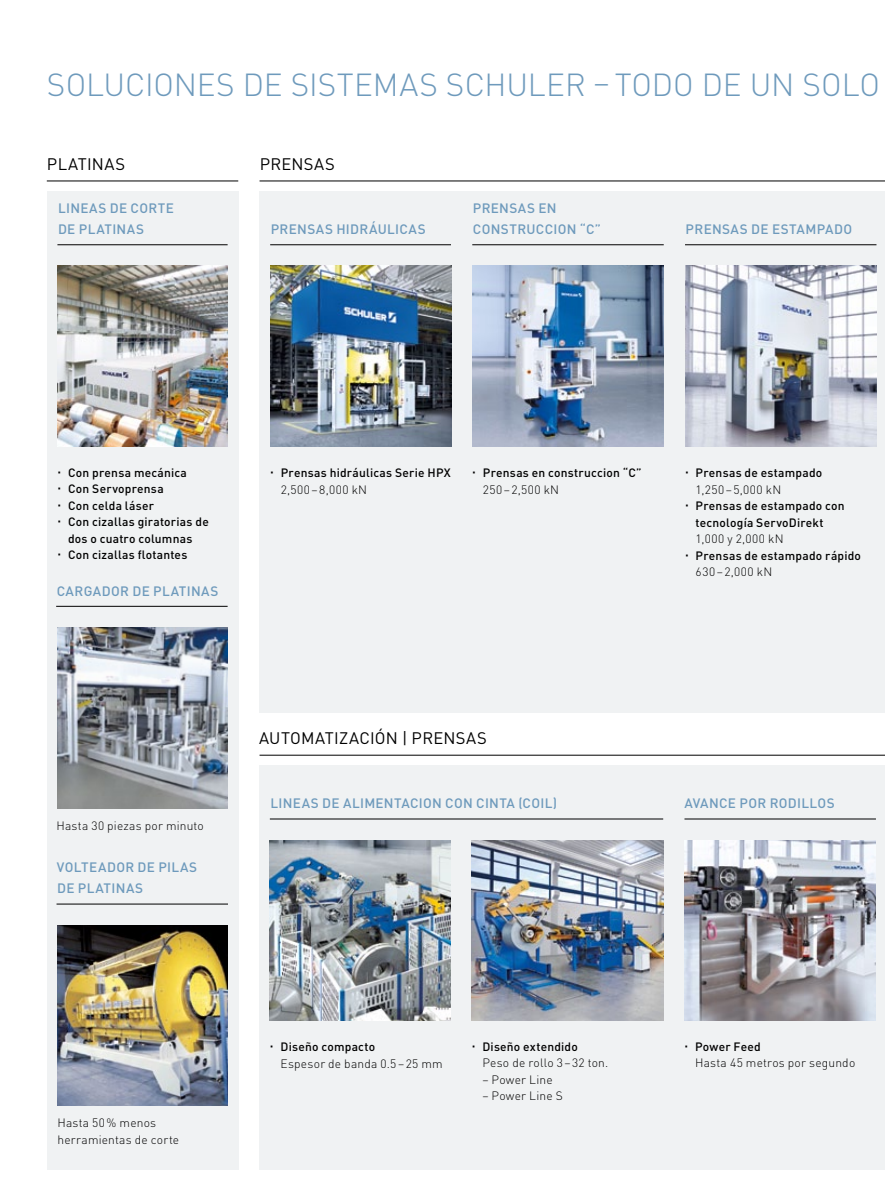
<style>
.page{position:relative;width:885px;height:1191px;background:#fff}
.page>*{position:absolute;margin:0;border:0;box-sizing:border-box;transform-origin:0 0}
.t1{font:300 31.5px "DIN Pro";color:#6e9abc}
.t2{font:16.5px "DIN Pro";letter-spacing:.02em;color:#000}
.t3{font:500 13.5px/21.3px "DIN Pro";letter-spacing:.02em;color:#6e9abc}
.t4{font:500 12px/16.5px "DIN Pro";letter-spacing:.02em;color:#000}
.t5{font:300 12px/16.5px "DIN Pro";letter-spacing:.02em;color:#000}
</style>
<div class="page">
<div style="left:259px;top:191px;width:625px;height:521px;background:#f0f2f3"></div>
<div style="left:47px;top:191px;width:191px;height:978px;background:#f0f2f3"></div>
<img style="left:57px;top:266px;width:170px;height:180px">
<img style="left:57px;top:627px;width:170px;height:181px">
<img style="left:57px;top:925px;width:170px;height:181px">
<div style="left:259px;top:765px;width:625px;height:404px;background:#f0f2f3"></div>
<img style="left:270px;top:266px;width:181px;height:180px">
<img style="left:472px;top:266px;width:191px;height:180px">
<img style="left:685px;top:266px;width:191px;height:180px">
<img style="left:684px;top:840px;width:191px;height:180px">
<img style="left:269px;top:840px;width:181px;height:180px">
<img style="left:471px;top:840px;width:192px;height:180px">
<hr style="left:47px;top:181px;width:191px;height:1px;background:#000">
<hr style="left:57px;top:244px;width:170px;height:1px;background:#000">
<hr style="left:56px;top:903px;width:172px;height:1px;background:#000">
<hr style="left:259px;top:181px;width:625px;height:1px;background:#000">
<hr style="left:270px;top:244px;width:181px;height:1px;background:#000">
<hr style="left:685px;top:244px;width:191px;height:1px;background:#000">
<hr style="left:270px;top:818px;width:393px;height:1px;background:#000">
<hr style="left:472px;top:244px;width:191px;height:1px;background:#000">
<hr style="left:684px;top:818px;width:191px;height:1px;background:#000">
<hr style="left:259px;top:755px;width:625px;height:1px;background:#000">
<hr style="left:56px;top:606px;width:171px;height:1px;background:#000">
<h1 class="t1" style="left:47px;top:60px;width:39px">Soluciones</h1>
<h1 class="t1" style="left:243px;top:60px;width:638px">de SISTEMAS SCHULER – TODO DE UN SOLO</h1>
<h2 class="t2" style="left:47px;top:151px;width:80px">PLATINAS</h2>
<p class="t3" style="left:58px;top:196px;width:117px">LINEAS DE CORTE<br>DE PLATINAS</p>
<h2 class="t2" style="left:260px;top:151px;width:43px">PRENSAS</h2>
<p class="t3" style="left:473px;top:196px;width:130px">PRENSAS EN<br>CONSTRUCCION “C”</p>
<p class="t3" style="left:271px;top:217px;width:19px">Prensas</p>
<p class="t3" style="left:336px;top:217px;width:9px">hidr</p>
<p class="t3" style="left:369px;top:217px;width:27px">áulicas</p>
<p class="t3" style="left:685px;top:217px;width:19px">Prensas</p>
<p class="t3" style="left:751px;top:217px;width:30px">de esta</p>
<p class="t3" style="left:805px;top:217px;width:21px">mpado</p>
<p class="t4" style="left:68px;top:463px;width:142px">Con prensa mecánica<br>Con Servoprensa<br>Con celda láser<br>Con cizallas giratorias de dos o cuatro columnas<br>Con cizallas flotantes</p>
<p class="t3" style="left:57px;top:578px;width:46px">Car gador</p>
<p class="t3" style="left:132px;top:578px;width:30px">de platinas</p>
<p class="t4" style="left:281px;top:463px;width:171px">Prensas hidráulicas Serie HPX</p>
<p class="t5" style="left:281px;top:480px;width:88px">2,500–8,000 kN</p>
<p class="t4" style="left:483px;top:463px;width:160px">Prensas en construccion “C”</p>
<p class="t5" style="left:483px;top:480px;width:78px">250–2,500 kN</p>
<p class="t4" style="left:695px;top:463px;width:128px">Prensas de estampado</p>
<p class="t5" style="left:695px;top:480px;width:87px">1,250–5,000 kN</p>
<p class="t4" style="left:695px;top:496px;width:150px">Prensas de estampado con tecnología ServoDirekt</p>
<p class="t5" style="left:695px;top:529px;width:89px">1,000 y 2,000 kN</p>
<p class="t4" style="left:695px;top:545px;width:167px">Prensas de estampado rápido</p>
<p class="t5" style="left:695px;top:562px;width:78px">630–2,000 kN</p>
<p class="t5" style="left:56px;top:816px;width:149px">Hasta 30 piezas por minuto</p>
<p class="t3" style="left:57px;top:855px;width:18px">Volteador</p>
<p class="t3" style="left:137px;top:855px;width:30px">de pilas</p>
<p class="t3" style="left:57px;top:876px;width:30px">de platinas</p>
<h2 class="t2" style="left:259px;top:725px;width:196px">AUTOMATIZACIÓN | PRENSAS</h2>
<p class="t3" style="left:270px;top:791px;width:288px">LINEAS DE ALIM ENTACION CON CINTA (COIL)</p>
<p class="t3" style="left:684px;top:791px;width:18px">Avance</p>
<p class="t3" style="left:739px;top:791px;width:10px">por</p>
<p class="t3" style="left:769px;top:791px;width:9px">rodillos</p>
<p class="t5" style="left:57px;top:1113px;width:123px">Hasta 50% menos herramientas de corte</p>
<p class="t4" style="left:280px;top:1037px;width:96px">Diseño compacto</p>
<p class="t5" style="left:280px;top:1054px;width:164px">Espesor de banda 0.5–25 mm</p>
<p class="t4" style="left:482px;top:1036px;width:97px">Diseño extendido</p>
<p class="t5" style="left:482px;top:1053px;width:127px">Peso de rollo 3–32 ton.</p>
<p class="t5" style="left:482px;top:1070px;width:72px">– Power Line</p>
<p class="t5" style="left:482px;top:1086px;width:82px">– Power Line S</p>
<p class="t4" style="left:695px;top:1036px;width:67px">Power Feed</p>
<p class="t5" style="left:695px;top:1053px;width:162px">Hasta 45 metros por segundo</p>
</div>
